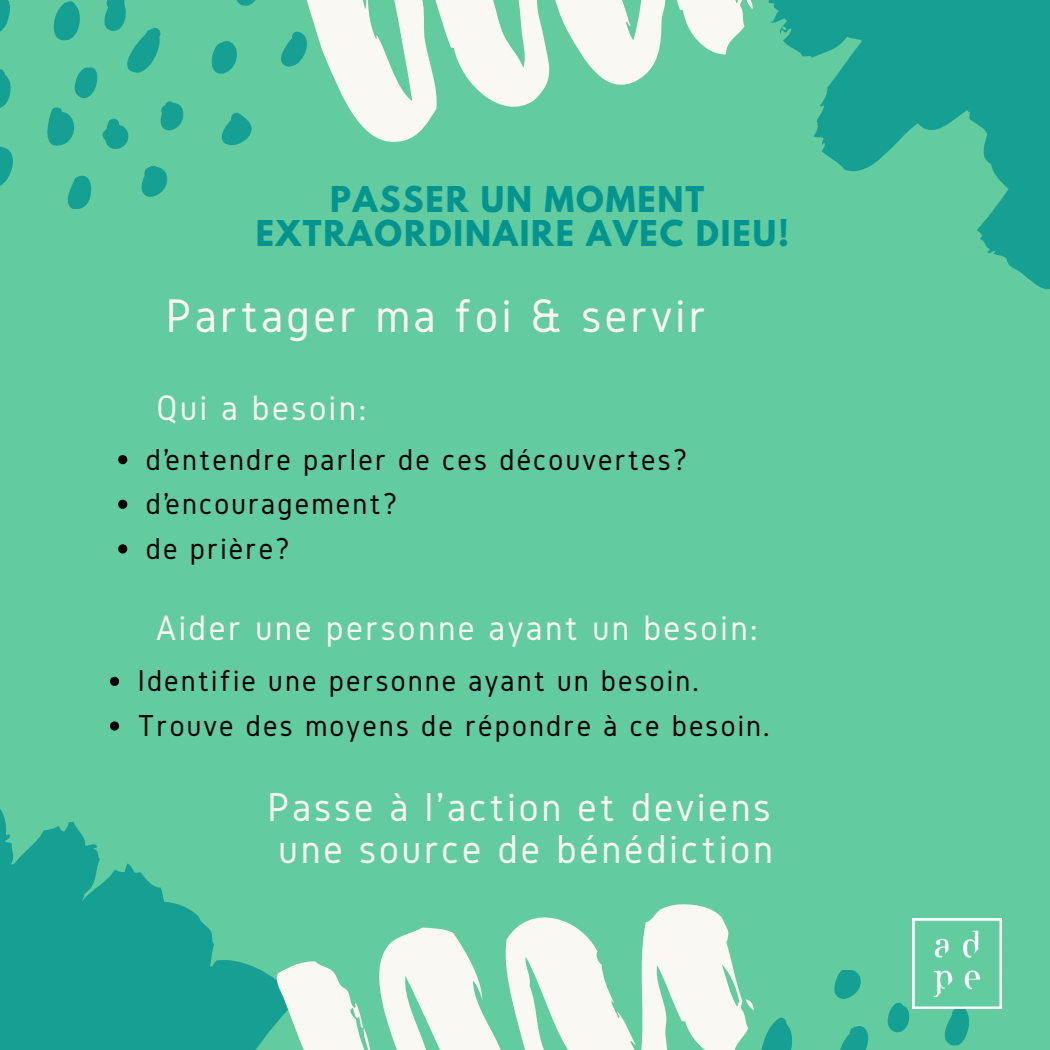
<style>
.page{position:relative;width:1050px;height:1050px;background:#62cb9f}
.page>*{position:absolute;margin:0;border:0;box-sizing:border-box;transform-origin:0 0}
.t1{font:49px "Gidole";letter-spacing:.07em;color:#f9f8f2}
.t2{font:42px/42px "Gidole";letter-spacing:.07em;color:#f9f8f2}
.t3{font:36.75px "Gidole";letter-spacing:.07em;color:#f9f8f2}
.t4{font:31.5px/44.6px "Gidole";letter-spacing:.07em;color:#000}
.t5{font:700 31.5px/34.1px "League Spartan";letter-spacing:.06em;color:#039490;text-align:center}
</style>
<div class="page">
<svg style="left:211px;top:41px;width:26px;height:33px"></svg>
<svg style="left:236px;top:0;width:20px;height:6px"></svg>
<svg style="left:0;top:69px;width:11px;height:39px"></svg>
<svg style="left:0;top:0;width:10px;height:32px"></svg>
<svg style="left:47px;top:0;width:137px;height:149px"></svg>
<svg style="left:0;top:146px;width:13px;height:40px"></svg>
<svg style="left:67px;top:175px;width:25px;height:34px"></svg>
<svg style="left:141px;top:166px;width:26px;height:31px"></svg>
<svg style="left:221px;top:112px;width:31px;height:33px"></svg>
<svg style="left:281px;top:31px;width:26px;height:36px"></svg>
<svg style="left:307px;top:0;width:380px;height:142px"></svg>
<svg style="left:687px;top:0;width:363px;height:290px"></svg>
<svg style="left:840px;top:1026px;width:29px;height:24px"></svg>
<svg style="left:942px;top:1008px;width:33px;height:38px"></svg>
<svg style="left:888px;top:1002px;width:22px;height:31px"></svg>
<svg style="left:834px;top:970px;width:27px;height:29px"></svg>
<svg style="left:0;top:809px;width:269px;height:241px;fill:#169f93"></svg>
<svg style="left:779px;top:1017px;width:13px;height:33px"></svg>
<svg style="left:269px;top:904px;width:510px;height:146px"></svg>
<svg style="left:118px;top:455px;width:9px;height:9px"></svg>
<svg style="left:118px;top:500px;width:9px;height:9px"></svg>
<svg style="left:118px;top:544px;width:9px;height:10px"></svg>
<svg style="left:110px;top:677px;width:9px;height:9px"></svg>
<svg style="left:110px;top:721px;width:9px;height:10px"></svg>
<img style="left:912px;top:919px;width:89px;height:89px">
<p class="t5" style="left:256px;top:186px;width:535px">PASSER UN MOMENT<br>EXTRAORDINAIRE AVEC DIEU!</p>
<h1 class="t1" style="left:166px;top:288px;width:541px">Partager ma foi &amp; servir</h1>
<p class="t3" style="left:156px;top:388px;width:211px">Qui a besoin:</p>
<p class="t4" style="left:146px;top:436px;width:543px">d’entendre parler de ces découvertes? d’encouragement?<br>de prière?</p>
<p class="t3" style="left:156px;top:608px;width:603px">Aider une personne ayant un besoin:</p>
<p class="t4" style="left:138px;top:658px;width:633px">Identifie une personne ayant un besoin.<br>Trouve des moyens de répondre à ce besoin.</p>
<h2 class="t2" style="left:268px;top:785px;width:507px">Passe à l'action et deviens une source de bénédiction</h2>
</div>
